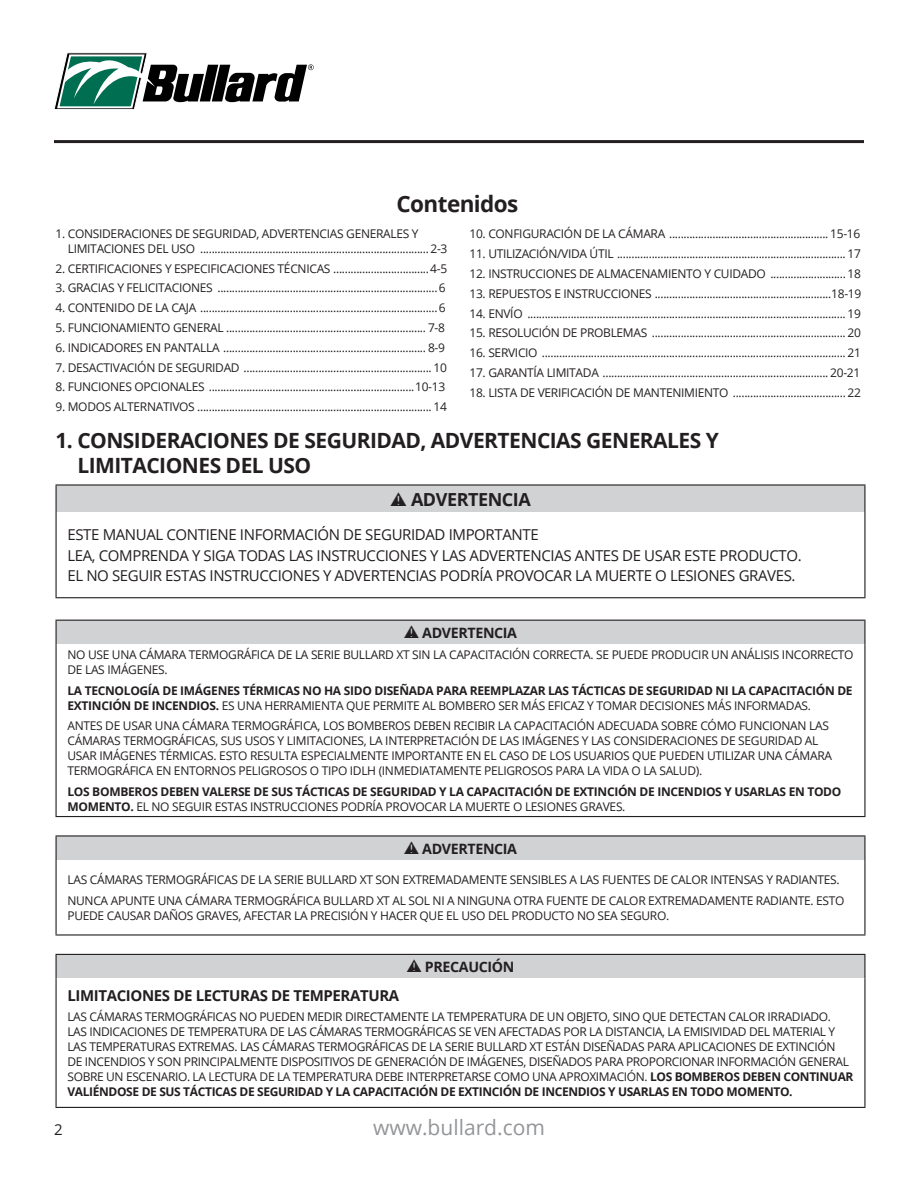
<style>
.page{position:relative;width:918px;height:1188px;background:#fff}
.page>*{position:absolute;margin:0;border:0;box-sizing:border-box;transform-origin:0 0}
.t1{font:700 22.5px "Open Sans";letter-spacing:-.025em;color:#231f20}
.t2{font:700 21px/25.2px "Open Sans";letter-spacing:-.025em;color:#231f20}
.t3{font:21px "Open Sans";color:#939598}
.t4{font:700 18px "Open Sans";letter-spacing:-.025em;color:#231f20}
.t5{font:15px "Open Sans";letter-spacing:-.025em;color:#231f20}
.t6{font:700 15px "Open Sans";letter-spacing:-.025em;color:#231f20}
.t7{font:700 14.25px "Open Sans";letter-spacing:-.025em;color:#231f20}
.t8{font:12px/15px "Open Sans";letter-spacing:-.025em;color:#231f20}
.t9{font:700 12px/15px "Open Sans";letter-spacing:-.025em;color:#231f20}
.s1{font-weight:400}
.s2{font-weight:700}
</style>
<div class="page">
<hr style="left:54px;top:140px;width:810px;height:3px;background:#231f20">
<svg style="left:54px;top:52px;width:260px;height:58px"></svg>
<div style="left:56px;top:485px;width:809px;height:27px;background:#d1d2d4"></div>
<hr style="left:56px;top:484px;width:810px;height:2px;background:#231f20">
<svg style="left:56px;top:486px;width:1px;height:26px"></svg>
<hr style="left:864px;top:486px;width:2px;height:26px;background:#231f20">
<hr style="left:56px;top:512px;width:1px;height:85px;background:#231f20">
<hr style="left:864px;top:512px;width:2px;height:85px;background:#231f20">
<hr style="left:56px;top:597px;width:810px;height:1px;background:#231f20">
<div style="left:56px;top:620px;width:809px;height:24px;background:#d1d2d4"></div>
<hr style="left:56px;top:620px;width:810px;height:1px;background:#231f20">
<svg style="left:56px;top:621px;width:1px;height:23px"></svg>
<hr style="left:864px;top:621px;width:2px;height:23px;background:#231f20">
<hr style="left:56px;top:644px;width:1px;height:172px;background:#231f20">
<hr style="left:864px;top:644px;width:2px;height:172px;background:#231f20">
<hr style="left:56px;top:816px;width:810px;height:1px;background:#231f20">
<div style="left:56px;top:836px;width:809px;height:24px;background:#d1d2d4"></div>
<hr style="left:56px;top:835px;width:810px;height:2px;background:#231f20">
<svg style="left:56px;top:837px;width:1px;height:23px"></svg>
<hr style="left:864px;top:837px;width:2px;height:23px;background:#231f20">
<hr style="left:56px;top:860px;width:1px;height:74px;background:#231f20">
<hr style="left:864px;top:860px;width:2px;height:74px;background:#231f20">
<hr style="left:56px;top:934px;width:810px;height:2px;background:#231f20">
<div style="left:56px;top:954px;width:809px;height:24px;background:#d1d2d4"></div>
<hr style="left:56px;top:954px;width:810px;height:1px;background:#231f20">
<svg style="left:56px;top:955px;width:1px;height:23px"></svg>
<hr style="left:864px;top:955px;width:2px;height:23px;background:#231f20">
<hr style="left:56px;top:978px;width:1px;height:129px;background:#231f20">
<hr style="left:864px;top:978px;width:2px;height:129px;background:#231f20">
<hr style="left:56px;top:1107px;width:810px;height:1px;background:#231f20">
<p class="t1" style="left:396px;top:188px;width:124px">Contenidos</p>
<p class="t8" style="left:68px;top:227px;width:381px;line-height:14.4px;text-indent:-12px">1. CONSIDERACIONES DE SEGURIDAD, ADVERTENCIAS GENERALES Y<br>LIMITACIONES DEL USO ............................................................................... 2-3</p>
<p class="t8" style="left:56px;top:260px;width:393px">2. CERTIFICACIONES Y ESPECIFICACIONES TÉCNICAS .................................4-5</p>
<p class="t8" style="left:56px;top:280px;width:392px">3. GRACIAS Y FELICITACIONES ............................................................................6</p>
<p class="t8" style="left:56px;top:300px;width:392px">4. CONTENIDO DE LA CAJA ..................................................................................6</p>
<p class="t8" style="left:56px;top:320px;width:391px">5. FUNCIONAMIENTO GENERAL ..................................................................... 7-8</p>
<p class="t8" style="left:56px;top:340px;width:391px">6. INDICADORES EN PANTALLA ...................................................................... 8-9</p>
<p class="t8" style="left:56px;top:359px;width:393px">7. DESACTIVACIÓN DE SEGURIDAD ................................................................. 10</p>
<p class="t8" style="left:56px;top:379px;width:391px">8. FUNCIONES OPCIONALES .......................................................................10-13</p>
<p class="t8" style="left:56px;top:399px;width:393px">9. MODOS ALTERNATIVOS ................................................................................. 14</p>
<p class="t8" style="left:470px;top:226px;width:392px">10. CONFIGURACIÓN DE LA CÁMARA ....................................................... 15-16</p>
<p class="t8" style="left:470px;top:246px;width:393px">11. UTILIZACIÓN/VIDA ÚTIL ............................................................................... 17</p>
<p class="t8" style="left:470px;top:266px;width:393px">12. INSTRUCCIONES DE ALMACENAMIENTO Y CUIDADO .......................... 18</p>
<p class="t8" style="left:470px;top:286px;width:393px">13. REPUESTOS E INSTRUCCIONES .............................................................18-19</p>
<p class="t8" style="left:470px;top:305px;width:393px">14. ENVÍO .............................................................................................................. 19</p>
<p class="t8" style="left:470px;top:325px;width:393px">15. RESOLUCIÓN DE PROBLEMAS ................................................................... 20</p>
<p class="t8" style="left:470px;top:345px;width:393px">16. SERVICIO ......................................................................................................... 21</p>
<p class="t8" style="left:470px;top:365px;width:392px">17. GARANTÍA LIMITADA .............................................................................. 20-21</p>
<p class="t8" style="left:470px;top:385px;width:393px">18. LISTA DE VERIFICACIÓN DE MANTENIMIENTO ....................................... 22</p>
<p class="t2" style="left:77px;top:427px;width:643px;text-indent:-22px">1. CONSIDERACIONES DE SEGURIDAD, ADVERTENCIAS GENERALES Y<br>LIMITACIONES DEL USO</p>
<p class="t4" style="left:411px;top:487px;width:121px">ADVERTENCIA</p>
<p class="t5" style="left:67px;top:524px;width:473px">ESTE MANUAL CONTIENE INFORMACIÓN DE SEGURIDAD IMPORTANTE</p>
<p class="t5" style="left:67px;top:545px;width:736px">LEA, COMPRENDA Y SIGA TODAS LAS INSTRUCCIONES Y LAS ADVERTENCIAS ANTES DE USAR ESTE PRODUCTO.</p>
<p class="t5" style="left:67px;top:565px;width:730px">EL NO SEGUIR ESTAS INSTRUCCIONES Y ADVERTENCIAS PODRÍA PROVOCAR LA MUERTE O LESIONES GRAVES.</p>
<p class="t7" style="left:422px;top:623px;width:96px">ADVERTENCIA</p>
<p class="t8" style="left:67px;top:647px;width:788px">NO USE UNA CÁMARA TERMOGRÁFICA DE LA SERIE BULLARD XT SIN LA CAPACITACIÓN CORRECTA. SE PUEDE PRODUCIR UN ANÁLISIS INCORRECTO<br>DE LAS IMÁGENES.</p>
<p class="t9" style="left:67px;top:683px;width:787px">LA TECNOLOGÍA DE IMÁGENES TÉRMICAS NO HA SIDO DISEÑADA PARA REEMPLAZAR LAS TÁCTICAS DE SEGURIDAD NI LA CAPACITACIÓN DE<br>EXTINCIÓN DE INCENDIOS. <span class="s1">ES UNA HERRAMIENTA QUE PERMITE AL BOMBERO SER MÁS EFICAZ Y TOMAR DECISIONES MÁS INFORMADAS.</span></p>
<p class="t8" style="left:67px;top:718px;width:766px">ANTES DE USAR UNA CÁMARA TERMOGRÁFICA, LOS BOMBEROS DEBEN RECIBIR LA CAPACITACIÓN ADECUADA SOBRE CÓMO FUNCIONAN LAS CÁMARAS TERMOGRÁFICAS, SUS USOS Y LIMITACIONES, LA INTERPRETACIÓN DE LAS IMÁGENES Y LAS CONSIDERACIONES DE SEGURIDAD AL USAR IMÁGENES TÉRMICAS. ESTO RESULTA ESPECIALMENTE IMPORTANTE EN EL CASO DE LOS USUARIOS QUE PUEDEN UTILIZAR UNA CÁMARA TERMOGRÁFICA EN ENTORNOS PELIGROSOS O TIPO IDLH (INMEDIATAMENTE PELIGROSOS PARA LA VIDA O LA SALUD).</p>
<p class="t9" style="left:67px;top:783px;width:775px">LOS BOMBEROS DEBEN VALERSE DE SUS TÁCTICAS DE SEGURIDAD Y LA CAPACITACIÓN DE EXTINCIÓN DE INCENDIOS Y USARLAS EN TODO<br>MOMENTO. <span class="s1">EL NO SEGUIR ESTAS INSTRUCCIONES PODRÍA PROVOCAR LA MUERTE O LESIONES GRAVES.</span></p>
<p class="t7" style="left:422px;top:839px;width:96px">ADVERTENCIA</p>
<p class="t8" style="left:67px;top:872px;width:774px">LAS CÁMARAS TERMOGRÁFICAS DE LA SERIE BULLARD XT SON EXTREMADAMENTE SENSIBLES A LAS FUENTES DE CALOR INTENSAS Y RADIANTES.</p>
<p class="t8" style="left:67px;top:893px;width:779px">NUNCA APUNTE UNA CÁMARA TERMOGRÁFICA BULLARD XT AL SOL NI A NINGUNA OTRA FUENTE DE CALOR EXTREMADAMENTE RADIANTE. ESTO<br>PUEDE CAUSAR DAÑOS GRAVES, AFECTAR LA PRECISIÓN Y HACER QUE EL USO DEL PRODUCTO NO SEA SEGURO.</p>
<p class="t7" style="left:425px;top:957px;width:91px">PRECAUCIÓN</p>
<p class="t6" style="left:67px;top:985px;width:333px">LIMITACIONES DE LECTURAS DE TEMPERATURA</p>
<p class="t8" style="left:67px;top:1009px;width:788px">LAS CÁMARAS TERMOGRÁFICAS NO PUEDEN MEDIR DIRECTAMENTE LA TEMPERATURA DE UN OBJETO, SINO QUE DETECTAN CALOR IRRADIADO.<br>LAS INDICACIONES DE TEMPERATURA DE LAS CÁMARAS TERMOGRÁFICAS SE VEN AFECTADAS POR LA DISTANCIA, LA EMISIVIDAD DEL MATERIAL Y LAS TEMPERATURAS EXTREMAS. LAS CÁMARAS TERMOGRÁFICAS DE LA SERIE BULLARD XT ESTÁN DISEÑADAS PARA APLICACIONES DE EXTINCIÓN<br>DE INCENDIOS Y SON PRINCIPALMENTE DISPOSITIVOS DE GENERACIÓN DE IMÁGENES, DISEÑADOS PARA PROPORCIONAR INFORMACIÓN GENERAL SOBRE UN ESCENARIO. LA LECTURA DE LA TEMPERATURA DEBE INTERPRETARSE COMO UNA APROXIMACIÓN. <span class="s2">LOS BOMBEROS DEBEN CONTINUAR VALIÉNDOSE DE SUS TÁCTICAS DE SEGURIDAD Y LA CAPACITACIÓN DE EXTINCIÓN DE INCENDIOS Y USARLAS EN TODO MOMENTO.</span></p>
<p class="t5" style="left:54px;top:1119px;width:10px">2</p>
<p class="t3" style="left:373px;top:1113px;width:173px">www.bullard.com</p>
</div>
